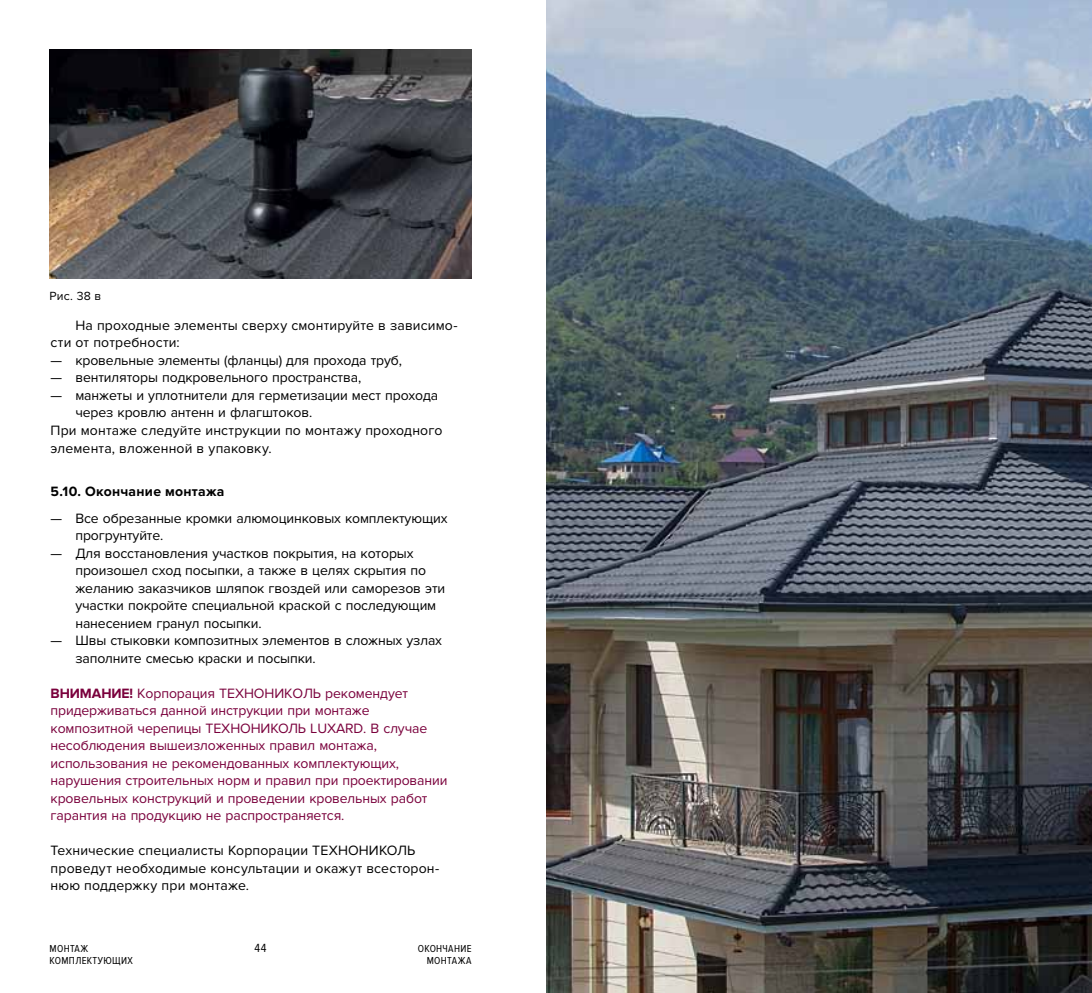
<style>
.page{position:relative;width:1092px;height:993px;background:#fff}
.page>*{position:absolute;margin:0;border:0;box-sizing:border-box;transform-origin:0 0}
.t1{font:14px/17.5px "Proxima Nova";letter-spacing:-.01em;color:#000}
.t2{font:14px/17.5px "Proxima Nova";letter-spacing:-.01em;color:#7a003c}
.t3{font:14px/17.5px "Proxima Nova";letter-spacing:.01em;color:#000}
.t4{font:700 14px "Proxima Nova";letter-spacing:.025em;color:#000}
.t5{font:12.25px "Proxima Nova";color:#000}
.t6{font:12.25px "Proxima Nova Cond";color:#000}
.t7{font:10.5px/12.2px "Proxima Nova Cond";letter-spacing:.03em;color:#000}
.s1{font-weight:700}
</style>
<div class="page">
<img style="left:50px;top:50px;width:421px;height:228px">
<img style="left:546px;top:0;width:545px;height:992px">
<p class="t5" style="left:50px;top:288px;width:53px">Рис. 38 в</p>
<p class="t3" style="left:51px;top:316px;width:408px;text-indent:25px">На проходные элементы сверху смонтируйте в зависимо&shy;сти от потребности:</p>
<p class="t1" style="left:51px;top:351px;width:353px">— кровельные элементы (фланцы) для прохода труб,</p>
<p class="t1" style="left:51px;top:369px;width:312px">— вентиляторы подкровельного пространства,</p>
<p class="t1" style="left:51px;top:386px;width:389px">— манжеты и уплотнители для герметизации мест прохода</p>
<p class="t1" style="left:75px;top:404px;width:238px">через кровлю антенн и флагштоков.</p>
<p class="t3" style="left:51px;top:421px;width:393px">При монтаже следуйте инструкции по монтажу проходного</p>
<p class="t3" style="left:51px;top:439px;width:222px">элемента, вложенной в упаковку.</p>
<p class="t4" style="left:51px;top:483px;width:175px">5.10. Окончание монтажа</p>
<p class="t1" style="left:75px;top:509px;width:373px;text-indent:-25px">— Все обрезанные кромки алюмоцинковых комплектующих прогрунтуйте.</p>
<p class="t1" style="left:75px;top:544px;width:371px;text-indent:-25px">— Для восстановления участков покрытия, на которых произошел сход посыпки, а также в целях скрытия по желанию заказчиков шляпок гвоздей или саморезов эти участки покройте специальной краской с последующим нанесением гранул посыпки.</p>
<p class="t1" style="left:75px;top:631px;width:368px;text-indent:-25px">— Швы стыковки композитных элементов в сложных узлах заполните смесью краски и посыпки.</p>
<p class="t2" style="left:51px;top:684px;width:187px"><span class="s1">ВНИМАНИЕ!</span> Корпорация Техно</p>
<p class="t2" style="left:51px;top:684px;width:398px;text-indent:214px">НИКОЛЬ рекомендует придерживаться данной инструкции при монтаже композитной черепицы ТЕХНОНИКОЛЬ LUXARD. В случае несоблюдения вышеизложенных правил монтажа, использования не рекомендованных комплектующих, нарушения строительных норм и правил при проектировании кровельных конструкций и проведении кровельных работ гарантия на продукцию не распространяется.</p>
<p class="t3" style="left:51px;top:841px;width:280px">Технические специалисты Корпорации Техно</p>
<p class="t3" style="left:51px;top:841px;width:390px;text-indent:308px">НИКОЛЬ проведут необходимые консультации и окажут всесторон&shy;нюю поддержку при монтаже.</p>
<p class="t6" style="left:254px;top:940px;width:13px">44</p>
<p class="t7" style="left:50px;top:942px;width:85px">Мо нтаж комплектующих</p>
<p class="t7" style="left:418px;top:942px;width:55px;text-align:right">окончание монтажа</p>
</div>
